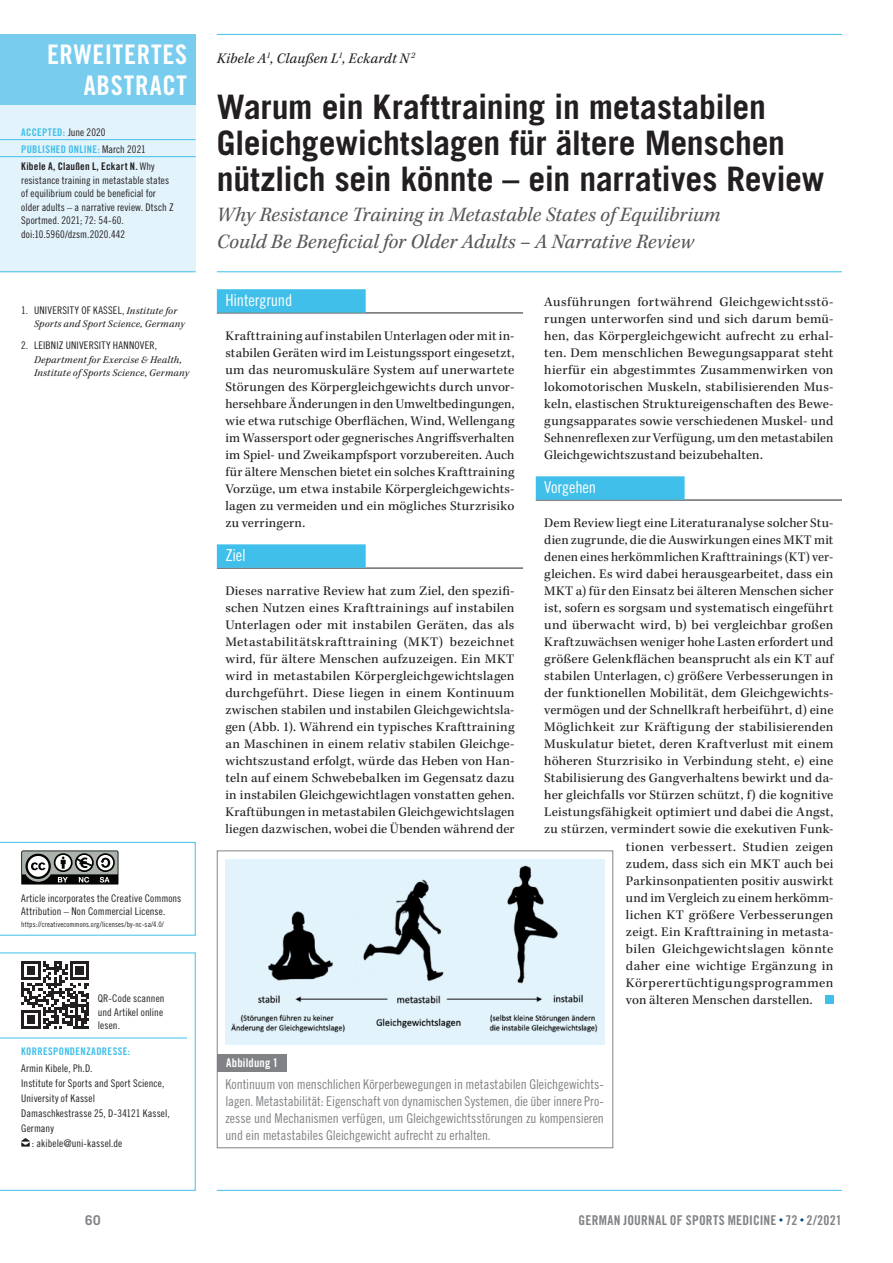
<style>
.page{position:relative;width:893px;height:1263px;background:#fff}
.page>*{position:absolute;margin:0;border:0;box-sizing:border-box;transform-origin:0 0}
.t1{font:700 33.75px/36px "Trade Gothic LT Std";letter-spacing:-.01em;color:#231f20}
.t2{font:27px/31.5px "Trade Gothic LT Std Bd Cn 20";letter-spacing:.03em;color:#fff;text-align:right}
.t3{font:italic 21px/27px "Kepler Std";color:#57585a}
.t4{font:16.5px "Trade Gothic LT Std Cn 18";letter-spacing:-.01em;color:#fff}
.t5{font:italic 15px "Kepler Std";letter-spacing:.01em;color:#231f20}
.t6{font:13.5px/17px "Kepler Std";letter-spacing:.015em;color:#231f20;text-align:justify}
.t7{font:13.5px/17px "Trade Gothic LT Std Cn 18";letter-spacing:-.005em;color:#808285;text-align:justify}
.t8{font:13.5px "Trade Gothic LT Std Bd Cn 20";letter-spacing:.02em;color:#808285}
.t9{font:13.5px "Kepler Std";letter-spacing:.035em;color:#231f20}
.t10{font:700 13.5px "Trade Gothic LT Std";color:#808285}
.t11{font:12px "Trade Gothic LT Std Bd Cn 20";letter-spacing:.015em;color:#fff}
.t12{font:10.5px/13.5px "Trade Gothic LT Std Cn 18";letter-spacing:.01em;color:#231f20}
.t13{font:italic 10.5px/13.5px "Kepler Std";letter-spacing:.02em;color:#231f20}
.t14{font:10.5px/17px "Trade Gothic LT Std Bd Cn 20";letter-spacing:.03em;color:#3fbfe9}
.t15{font:10.5px "Trade Gothic LT Std Bd Cn 20";letter-spacing:.02em;color:#231f20}
.t16{font:7.5px "Trade Gothic LT Std Cn 18";letter-spacing:.015em;color:#231f20}
.s1{font-family:"Trade Gothic LT Std Cn 18";color:#231f20}
.s2{font-family:"Trade Gothic LT Std Cn 18"}
.s3{font-family:"Kepler Std";font-style:italic}
</style>
<div class="page">
<hr style="left:217px;top:1190px;width:625px;height:1px;background:#3fbfe9">
<svg style="left:0;top:952px;width:196px;height:239px"></svg>
<hr style="left:217px;top:271px;width:625px;height:1px;background:#3fbfe9">
<hr style="left:217px;top:34px;width:625px;height:1px;background:#3fbfe9">
<div style="left:0;top:34px;width:196px;height:71px;background:#78ccee"></div>
<div style="left:0;top:105px;width:196px;height:167px;background:#e3f3fb"></div>
<hr style="left:0;top:271px;width:196px;height:1px;background:#3fbfe9">
<hr style="left:0;top:139px;width:196px;height:1px;background:#3fbfe9">
<hr style="left:0;top:156px;width:196px;height:1px;background:#3fbfe9">
<hr style="left:217px;top:313px;width:306px;height:1px;background:#231f20">
<div style="left:217px;top:289px;width:149px;height:24px;background:#3fbfe9"></div>
<hr style="left:217px;top:568px;width:306px;height:1px;background:#231f20">
<div style="left:217px;top:544px;width:149px;height:24px;background:#3fbfe9"></div>
<hr style="left:536px;top:500px;width:306px;height:1px;background:#231f20">
<div style="left:536px;top:476px;width:149px;height:24px;background:#3fbfe9"></div>
<div style="left:825px;top:995px;width:8px;height:8px;background:#3fbfe9"></div>
<svg style="left:21px;top:1138px;width:9px;height:8px"></svg>
<svg style="left:21px;top:961px;width:68px;height:68px"></svg>
<div style="left:218px;top:1054px;width:69px;height:17px;background:#808285"></div>
<div style="left:217px;top:850px;width:396px;height:298px;border:1px solid #808285"></div>
<img style="left:225px;top:861px;width:380px;height:183px">
<svg style="left:0;top:842px;width:196px;height:93px"></svg>
<h2 class="t2" style="left:47px;top:38px;width:141px">ERWEITERTES<br>ABSTRACT</h2>
<p class="t14" style="left:21px;top:124px;width:126px">ACCEPTED: <span class="s1">June 2020<br></span>PUBLISHED ONLINE: <span class="s1">March 2021</span></p>
<p class="t15" style="left:21px;top:160px;width:135px">Kibele A, Claußen L, Eckart N. <span class="s2">Why</span></p>
<p class="t12" style="left:21px;top:173px;width:154px">resistance training in metastable states of equilibrium could be beneficial for older adults – a narrative review. Dtsch Z Sportmed. 2021; 72: 54-60. doi:10.5960/dzsm.2020.442</p>
<p class="t12" style="left:21px;top:303px;width:158px">1. UNIVERSITY OF KASSEL, <span class="s3">Institute for</span></p>
<p class="t13" style="left:34px;top:318px;width:152px">Sports and Sport Science, Germany</p>
<p class="t12" style="left:21px;top:339px;width:137px">2. LEIBNIZ UNIVERSITY HANNOVER,</p>
<p class="t13" style="left:34px;top:353px;width:157px">Department for Exercise &amp; Health,<br>Institute of Sports Science, Germany</p>
<p class="t12" style="left:21px;top:891px;width:162px">Article incorporates the Creative Commons<br>Attribution – Non Commercial License.</p>
<p class="t16" style="left:21px;top:920px;width:144px">https://creativecommons.org/licenses/by-nc-sa/4.0/</p>
<p class="t12" style="left:98px;top:991px;width:68px">QR-Code scannen und Artikel online lesen.</p>
<p class="t14" style="left:21px;top:1042px;width:111px">KORRESPONDENZADRESSE:</p>
<p class="t12" style="left:21px;top:1061px;width:73px">Armin Kibele, Ph.D.</p>
<p class="t12" style="left:21px;top:1076px;width:145px">Institute for Sports and Sport Science,</p>
<p class="t12" style="left:21px;top:1091px;width:75px">University of Kassel</p>
<p class="t12" style="left:21px;top:1106px;width:150px">Damaschkestrasse 25, D-34121 Kassel,</p>
<p class="t12" style="left:21px;top:1121px;width:34px">Germany</p>
<p class="t12" style="left:32px;top:1136px;width:92px">: akibele@uni-kassel.de</p>
<p class="t5" style="left:217px;top:50px;width:200px">Kibele A<sup>1</sup>, Claußen L<sup>1</sup>, Eckardt N<sup>2</sup></p>
<h1 class="t1" style="left:217px;top:89px;width:609px">Warum ein Krafttraining in metastabilen<br>Gleichgewichtslagen für ältere Menschen nützlich sein könnte – ein narratives Review</h1>
<h3 class="t3" style="left:217px;top:202px;width:505px">Why Resistance Training in Metastable States of Equilibrium<br>Could Be Beneficial for Older Adults – A Narrative Review</h3>
<p class="t4" style="left:225px;top:290px;width:68px">Hintergrund</p>
<p class="t6" style="left:225px;top:328px;width:291px">Krafttraining auf instabilen Unterlagen oder mit in&shy;stabilen Geräten wird im Leistungssport eingesetzt, um das neuromuskuläre System auf unerwartete Störungen des Körpergleichgewichts durch unvor&shy;hersehbare Änderungen in den Umweltbedingungen, wie etwa rutschige Oberflächen, Wind, Wellengang im Wassersport oder gegnerisches Angriffsverhalten im Spiel- und Zweikampfsport vorzubereiten. Auch für ältere Menschen bietet ein solches Krafttraining Vorzüge, um etwa instabile Körpergleichgewichts&shy;lagen zu vermeiden und ein mögliches Sturzrisiko zu verringern.</p>
<p class="t4" style="left:225px;top:546px;width:22px">Ziel</p>
<p class="t6" style="left:225px;top:583px;width:291px">Dieses narrative Review hat zum Ziel, den spezifi&shy;schen Nutzen eines Krafttrainings auf instabilen Unterlagen oder mit instabilen Geräten, das als Metastabilitätskrafttraining (MKT) bezeichnet wird, für ältere Menschen aufzuzeigen. Ein MKT wird in metastabilen Körpergleichgewichtslagen durchgeführt. Diese liegen in einem Kontinuum zwischen stabilen und instabilen Gleichgewichtsla&shy;gen (Abb. 1). Während ein typisches Krafttraining an Maschinen in einem relativ stabilen Gleichge&shy;wichtszustand erfolgt, würde das Heben von Han&shy;teln auf einem Schwebebalken im Gegensatz dazu in instabilen Gleichgewichtlagen vonstatten gehen.<br>Kraftübungen in metastabilen Gleichgewichtslagen liegen dazwischen, wobei die Übenden während der</p>
<p class="t6" style="left:544px;top:294px;width:291px">Ausführungen fortwährend Gleichgewichtsstö&shy;rungen unterworfen sind und sich darum bemü&shy;hen, das Körpergleichgewicht aufrecht zu erhal&shy;ten. Dem menschlichen Bewegungsapparat steht hierfür ein abgestimmtes Zusammenwirken von lokomotorischen Muskeln, stabilisierenden Mus&shy;keln, elastischen Struktureigenschaften des Bewe&shy;gungsapparates sowie verschiedenen Muskel- und Sehnenreflexen zur Verfügung, um den metastabilen Gleichgewichtszustand beizubehalten.</p>
<p class="t4" style="left:544px;top:478px;width:53px">Vorgehen</p>
<p class="t6" style="left:544px;top:515px;width:291px">Dem Review liegt eine Literaturanalyse solcher Stu-</p>
<p class="t6" style="left:544px;top:532px;width:291px">dien zugrunde, die die Auswirkungen eines MKT mit</p>
<p class="t6" style="left:544px;top:549px;width:291px">denen eines herkömmlichen Krafttrainings (KT) ver-</p>
<p class="t6" style="left:544px;top:566px;width:291px">gleichen. Es wird dabei herausgearbeitet, dass ein</p>
<p class="t6" style="left:544px;top:583px;width:291px">MKT a) für den Einsatz bei älteren Menschen sicher</p>
<p class="t6" style="left:544px;top:600px;width:291px">ist, sofern es sorgsam und systematisch eingeführt</p>
<p class="t6" style="left:544px;top:617px;width:291px">und überwacht wird, b) bei vergleichbar großen</p>
<p class="t6" style="left:544px;top:634px;width:291px">Kraftzuwächsen weniger hohe Lasten erfordert und</p>
<p class="t6" style="left:544px;top:651px;width:291px">größere Gelenkflächen beansprucht als ein KT auf</p>
<p class="t6" style="left:544px;top:668px;width:291px">stabilen Unterlagen, c) größere Verbesserungen in</p>
<p class="t6" style="left:544px;top:685px;width:291px">der funktionellen Mobilität, dem Gleichgewichts-</p>
<p class="t6" style="left:544px;top:702px;width:291px">vermögen und der Schnellkraft herbeiführt, d) eine</p>
<p class="t6" style="left:544px;top:719px;width:291px">Möglichkeit zur Kräftigung der stabilisierenden</p>
<p class="t6" style="left:544px;top:736px;width:291px">Muskulatur bietet, deren Kraftverlust mit einem</p>
<p class="t6" style="left:544px;top:753px;width:291px">höheren Sturzrisiko in Verbindung steht, e) eine</p>
<p class="t6" style="left:544px;top:770px;width:291px">Stabilisierung des Gangverhaltens bewirkt und da-</p>
<p class="t6" style="left:544px;top:787px;width:291px">her gleichfalls vor Stürzen schützt, f) die kognitive</p>
<p class="t6" style="left:544px;top:804px;width:291px">Leistungsfähigkeit optimiert und dabei die Angst,</p>
<p class="t6" style="left:544px;top:821px;width:291px">zu stürzen, vermindert sowie die exekutiven Funk-</p>
<p class="t6" style="left:626px;top:838px;width:209px">tionen verbessert. Studien zeigen</p>
<p class="t6" style="left:626px;top:855px;width:209px">zudem, dass sich ein MKT auch bei</p>
<p class="t6" style="left:626px;top:872px;width:209px">Parkinsonpatienten positiv auswirkt</p>
<p class="t6" style="left:626px;top:889px;width:209px">und im Vergleich zu einem herkömm-</p>
<p class="t6" style="left:626px;top:906px;width:209px">lichen KT größere Verbesserungen</p>
<p class="t6" style="left:626px;top:923px;width:209px">zeigt. Ein Krafttraining in metasta-</p>
<p class="t6" style="left:626px;top:940px;width:209px">bilen Gleichgewichtslagen könnte</p>
<p class="t6" style="left:626px;top:957px;width:209px">daher eine wichtige Ergänzung in</p>
<p class="t9" style="left:626px;top:975px;width:209px">Körperertüchtigungsprogrammen</p>
<p class="t6" style="left:626px;top:991px;width:188px">von älteren Menschen darstellen.</p>
<p class="t11" style="left:226px;top:1056px;width:54px">Abbildung 1</p>
<p class="t7" style="left:225px;top:1075px;width:380px">Kontinuum von menschlichen Körperbewegungen in metastabilen Gleichgewichts&shy;lagen. Metastabilität: Eigenschaft von dynamischen Systemen, die über innere Pro&shy;zesse und Mechanismen verfügen, um Gleichgewichtsstörungen zu kompensieren und ein metastabiles Gleichgewicht aufrecht zu erhalten.</p>
<p class="t10" style="left:85px;top:1211px;width:17px">60</p>
<p class="t8" style="left:579px;top:1212px;width:265px">GERMAN JOURNAL OF SPORTS MEDICINE 72 2/2021</p>
</div>
